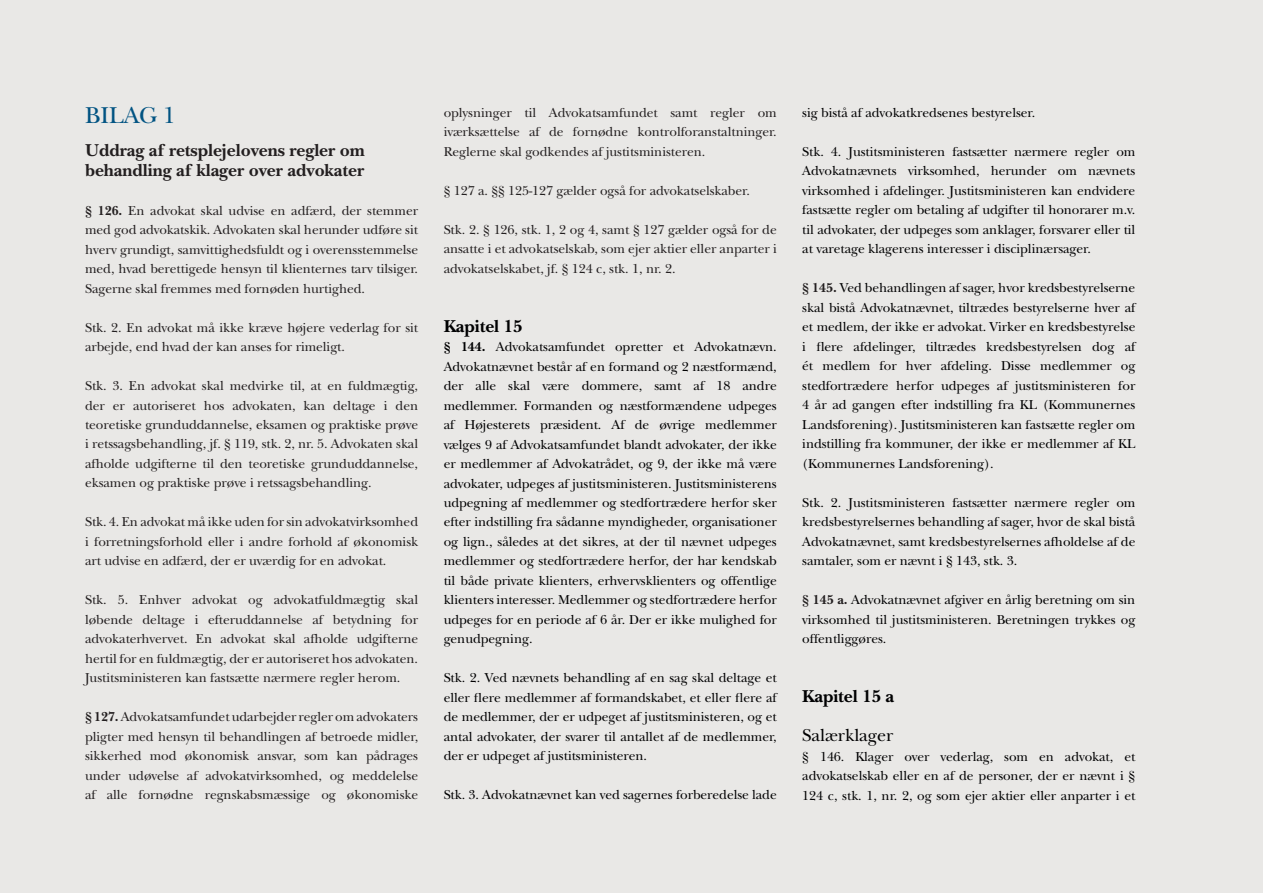
<style>
.page{position:relative;width:1263px;height:893px;background:#e9e8e6}
.page>*{position:absolute;margin:0;border:0;box-sizing:border-box;transform-origin:0 0}
.t1{font:24px "New Baskerville Std";color:#015382}
.t2{font:700 18px/19.5px "New Baskerville Std";letter-spacing:-.005em;color:#231f20}
.t3{font:700 18px "New Baskerville Std";letter-spacing:-.005em;color:#000001}
.t4{font:18px "New Baskerville Std";letter-spacing:-.005em;color:#000001}
.t5{font:13.5px/19.5px "New Baskerville Std";letter-spacing:-.005em;color:#000001;text-align:justify}
.t6{font:13.5px/19.5px "New Baskerville Std";letter-spacing:-.005em;color:#231f20;text-align:justify}
.s1{font-weight:700}
.s2{font-weight:700;color:#231f20}
</style>
<div class="page">
<h1 class="t1" style="left:85px;top:101px;width:92px">BILAG 1</h1>
<h2 class="t2" style="left:85px;top:141px;width:281px">Uddrag af retsplejelovens regler om behandling af klager over advokater</h2>
<p class="t6" style="left:85px;top:200px;width:335px"><span class="s1">§ 126.</span> En advokat skal udvise en adfærd, der stemmer med god advokatskik. Advokaten skal herunder udføre sit hverv grundigt, samvittighedsfuldt og i overensstemmelse med, hvad berettigede hensyn til klienternes tarv tilsiger.<br>Sagerne skal fremmes med fornøden hurtighed.</p>
<p class="t6" style="left:85px;top:317px;width:335px">Stk. 2. En advokat må ikke kræve højere vederlag for sit arbejde, end hvad der kan anses for rimeligt.</p>
<p class="t6" style="left:85px;top:376px;width:335px">Stk. 3. En advokat skal medvirke til, at en fuldmægtig, der er autoriseret hos advokaten, kan deltage i den teoretiske grunduddannelse, eksamen og praktiske prøve i retssagsbehandling, jf. § 119, stk. 2, nr. 5. Advokaten skal afholde udgifterne til den teoretiske grunduddannelse, eksamen og praktiske prøve i retssagsbehandling.</p>
<p class="t6" style="left:85px;top:512px;width:335px">Stk. 4. En advokat må ikke uden for sin advokatvirksomhed i forretningsforhold eller i andre forhold af økonomisk art udvise en adfærd, der er uværdig for en advokat.</p>
<p class="t6" style="left:85px;top:590px;width:335px">Stk. 5. Enhver advokat og advokatfuldmægtig skal løbende deltage i efteruddannelse af betydning for advokaterhvervet. En advokat skal afholde udgifterne hertil for en fuldmægtig, der er autoriseret hos advokaten.<br>Justitsministeren kan fastsætte nærmere regler herom.</p>
<p class="t6" style="left:85px;top:707px;width:335px"><span class="s1">§ 127.</span> Advokatsamfundet udarbejder regler om advokaters pligter med hensyn til behandlingen af betroede midler, sikkerhed mod økonomisk ansvar, som kan pådrages under udøvelse af advokatvirksomhed, og meddelelse af alle fornødne regnskabsmæssige og økonomiske</p>
<p class="t6" style="left:444px;top:103px;width:335px">oplysninger til Advokatsamfundet samt regler om iværksættelse af de fornødne kontrolforanstaltninger.<br>Reglerne skal godkendes af justitsministeren.</p>
<p class="t6" style="left:444px;top:181px;width:308px">§ 127 a. §§ 125-127 gælder også for advokatselskaber.</p>
<p class="t6" style="left:444px;top:220px;width:335px">Stk. 2. § 126, stk. 1, 2 og 4, samt § 127 gælder også for de ansatte i et advokatselskab, som ejer aktier eller anparter i advokatselskabet, jf. § 124 c, stk. 1, nr. 2.</p>
<h2 class="t3" style="left:444px;top:315px;width:80px">Kapitel 15</h2>
<p class="t5" style="left:444px;top:337px;width:335px"><span class="s1">§ 144.</span> Advokatsamfundet opretter et Advokatnævn.<br>Advokatnævnet består af en formand og 2 næstformænd, der alle skal være dommere, samt af 18 andre medlemmer. Formanden og næstformændene udpeges af Højesterets præsident. Af de øvrige medlemmer vælges 9 af Advokatsamfundet blandt advokater, der ikke er medlemmer af Advokatrådet, og 9, der ikke må være advokater, udpeges af justitsministeren. Justitsministerens udpegning af medlemmer og stedfortrædere herfor sker efter indstilling fra sådanne myndigheder, organisationer og lign., således at det sikres, at der til nævnet udpeges medlemmer og stedfortrædere herfor, der har kendskab til både private klienters, erhvervsklienters og offentlige klienters interesser. Medlemmer og stedfortrædere herfor udpeges for en periode af 6 år. Der er ikke mulighed for genudpegning.</p>
<p class="t5" style="left:444px;top:668px;width:335px">Stk. 2. Ved nævnets behandling af en sag skal deltage et eller flere medlemmer af formandskabet, et eller flere af de medlemmer, der er udpeget af justitsministeren, og et antal advokater, der svarer til antallet af de medlemmer, der er udpeget af justitsministeren.</p>
<p class="t5" style="left:444px;top:785px;width:335px">Stk. 3. Advokatnævnet kan ved sagernes forberedelse lade</p>
<p class="t5" style="left:802px;top:103px;width:234px">sig bistå af advokatkredsenes bestyrelser.</p>
<p class="t5" style="left:802px;top:142px;width:335px">Stk. 4. Justitsministeren fastsætter nærmere regler om Advokatnævnets virksomhed, herunder om nævnets virksomhed i afdelinger. Justitsministeren kan endvidere fastsætte regler om betaling af udgifter til honorarer m.v. til advokater, der udpeges som anklager, forsvarer eller til at varetage klagerens interesser i disciplinærsager.</p>
<p class="t5" style="left:802px;top:278px;width:335px"><span class="s2">§ 145.</span> Ved behandlingen af sager, hvor kredsbestyrelserne skal bistå Advokatnævnet, tiltrædes bestyrelserne hver af et medlem, der ikke er advokat. Virker en kredsbestyrelse i flere afdelinger, tiltrædes kredsbestyrelsen dog af ét medlem for hver afdeling. Disse medlemmer og stedfortrædere herfor udpeges af justitsministeren for 4 år ad gangen efter indstilling fra KL (Kommunernes Landsforening). Justitsministeren kan fastsætte regler om indstilling fra kommuner, der ikke er medlemmer af KL (Kommunernes Landsforening).</p>
<p class="t5" style="left:802px;top:493px;width:335px">Stk. 2. Justitsministeren fastsætter nærmere regler om kredsbestyrelsernes behandling af sager, hvor de skal bistå Advokatnævnet, samt kredsbestyrelsernes afholdelse af de samtaler, som er nævnt i § 143, stk. 3.</p>
<p class="t5" style="left:802px;top:590px;width:335px"><span class="s2">§ 145 a.</span> Advokatnævnet afgiver en årlig beretning om sin virksomhed til justitsministeren. Beretningen trykkes og offentliggøres.</p>
<h2 class="t3" style="left:802px;top:686px;width:93px">Kapitel 15 a</h2>
<h2 class="t4" style="left:802px;top:725px;width:92px">Salærklager</h2>
<p class="t5" style="left:802px;top:746px;width:335px">§ 146. Klager over vederlag, som en advokat, et advokatselskab eller en af de personer, der er nævnt i § 124 c, stk. 1, nr. 2, og som ejer aktier eller anparter i et</p>
</div>
